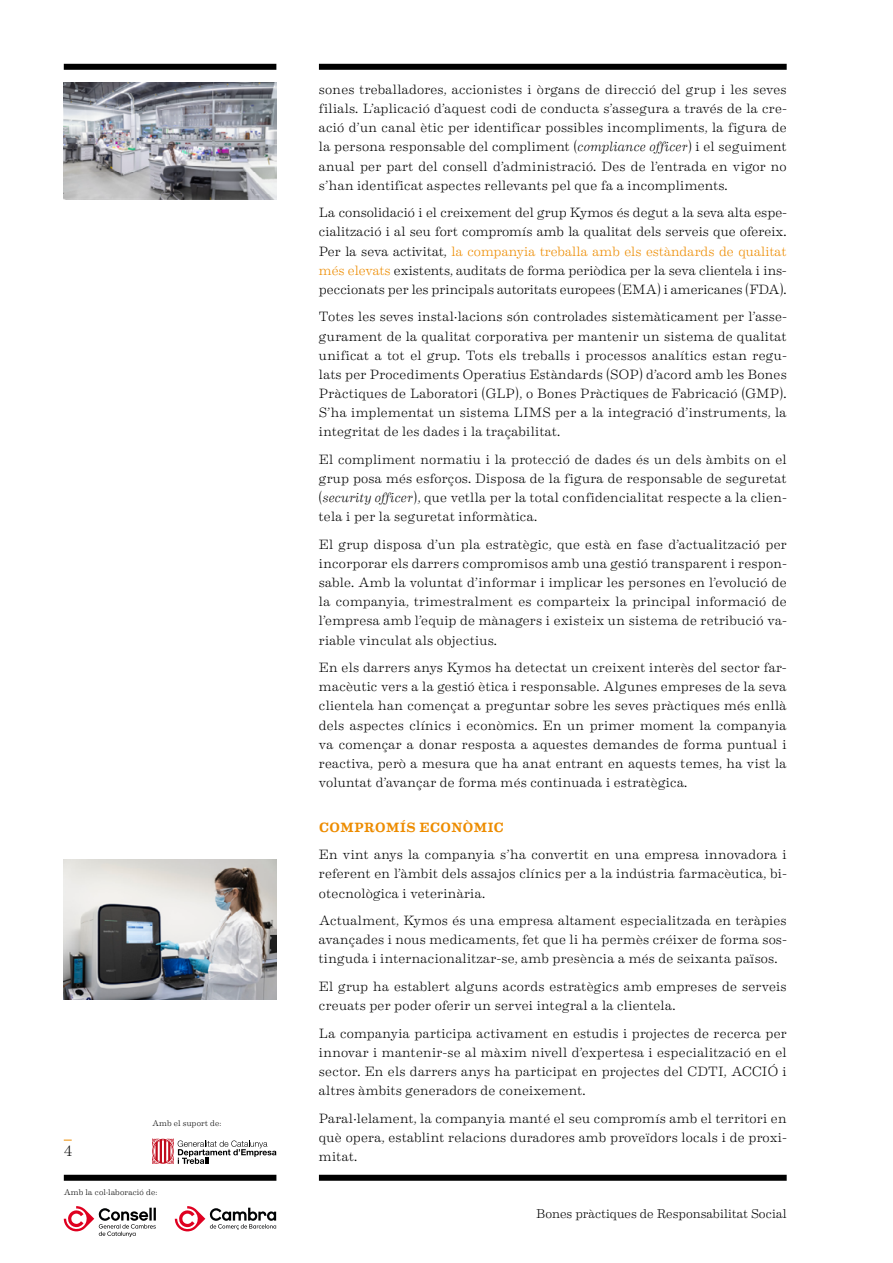
<style>
.page{position:relative;width:893px;height:1263px;background:#fff}
.page>*{position:absolute;margin:0;border:0;box-sizing:border-box;transform-origin:0 0}
.t1{font:300 15px "Eames Century Modern";color:#000}
.t2{font:300 13.5px/19.2px "Eames Century Modern";letter-spacing:.015em;color:#000;text-align:justify}
.t3{font:500 13.5px "Eames Century Modern";letter-spacing:.03em;color:#ed8c00}
.t4{font:300 12.75px "Eames Century Modern";color:#000}
.t5{font:300 8.25px "Eames Century Modern";letter-spacing:.01em;color:#000}
.s1{font-style:italic}
.s2{color:#ed8c00}
</style>
<div class="page">
<div style="left:319px;top:1175px;width:468px;height:6px;background:#000"></div>
<div style="left:64px;top:64px;width:212px;height:6px;background:#000"></div>
<div style="left:319px;top:64px;width:468px;height:6px;background:#000"></div>
<div style="left:64px;top:1175px;width:212px;height:6px;background:#000"></div>
<svg style="left:152px;top:1138px;width:124px;height:26px"></svg>
<svg style="left:64px;top:1206px;width:92px;height:31px"></svg>
<svg style="left:175px;top:1206px;width:101px;height:25px"></svg>
<img style="left:64px;top:83px;width:212px;height:117px">
<img style="left:64px;top:859px;width:212px;height:141px">
<p class="t1" style="left:64px;top:1138px;width:10px">4</p>
<p class="t5" style="left:152px;top:1117px;width:71px">Amb el suport de:</p>
<p class="t5" style="left:64px;top:1186px;width:95px">Amb la col·laboració de:</p>
<p class="t2" style="left:319px;top:79px;width:469px">sones treballadores, accionistes i òrgans de direcció del grup i les seves filials. L’aplicació d’aquest codi de conducta s’assegura a través de la cre&shy;ació d’un canal ètic per identificar possibles incompliments, la figura de la persona responsable del compliment (<span class="s1">compliance officer</span>) i el seguiment anual per part del consell d’administració. Des de l’entrada en vigor no s’han identificat aspectes rellevants pel que fa a incompliments.</p>
<p class="t2" style="left:319px;top:202px;width:469px">La consolidació i el creixement del grup Kymos és degut a la seva alta espe&shy;cialització i al seu fort compromís amb la qualitat dels serveis que ofereix.<br>Per la seva activitat, <span class="s2">la companyia treballa amb els estàndards de qualitat més elevats</span> existents, auditats de forma periòdica per la seva clientela i ins&shy;peccionats per les principals autoritats europees (EMA) i americanes (FDA).</p>
<p class="t2" style="left:319px;top:306px;width:469px">Totes les seves instal·lacions són controlades sistemàticament per l’asse&shy;gurament de la qualitat corporativa per mantenir un sistema de qualitat unificat a tot el grup. Tots els treballs i processos analítics estan regu&shy;lats per Procediments Operatius Estàndards (SOP) d’acord amb les Bones Pràctiques de Laboratori (GLP), o Bones Pràctiques de Fabricació (GMP).<br>S’ha implementat un sistema LIMS per a la integració d’instruments, la integritat de les dades i la traçabilitat.</p>
<p class="t2" style="left:319px;top:449px;width:469px">El compliment normatiu i la protecció de dades és un dels àmbits on el grup posa més esforços. Disposa de la figura de responsable de seguretat (<span class="s1">security officer</span>), que vetlla per la total confidencialitat respecte a la clien&shy;tela i per la seguretat informàtica.</p>
<p class="t2" style="left:319px;top:534px;width:469px">El grup disposa d’un pla estratègic, que està en fase d’actualització per incorporar els darrers compromisos amb una gestió transparent i respon&shy;sable. Amb la voluntat d’informar i implicar les persones en l’evolució de la companyia, trimestralment es comparteix la principal informació de l’empresa amb l’equip de mànagers i existeix un sistema de retribució va&shy;riable vinculat als objectius.</p>
<p class="t2" style="left:319px;top:657px;width:469px">En els darrers anys Kymos ha detectat un creixent interès del sector far&shy;macèutic vers a la gestió ètica i responsable. Algunes empreses de la seva clientela han començat a preguntar sobre les seves pràctiques més enllà dels aspectes clínics i econòmics. En un primer moment la companyia va començar a donar resposta a aquestes demandes de forma puntual i reactiva, però a mesura que ha anat entrant en aquests temes, ha vist la voluntat d’avançar de forma més continuada i estratègica.</p>
<p class="t3" style="left:319px;top:817px;width:186px">COMPROMÍS ECONÒMIC</p>
<p class="t2" style="left:319px;top:844px;width:469px">En vint anys la companyia s’ha convertit en una empresa innovadora i referent en l’àmbit dels assajos clínics per a la indústria farmacèutica, bi&shy;otecnològica i veterinària.</p>
<p class="t2" style="left:319px;top:910px;width:469px">Actualment, Kymos és una empresa altament especialitzada en teràpies avançades i nous medicaments, fet que li ha permès créixer de forma sos&shy;tinguda i internacionalitzar-se, amb presència a més de seixanta països.</p>
<p class="t2" style="left:319px;top:976px;width:469px">El grup ha establert alguns acords estratègics amb empreses de serveis creuats per poder oferir un servei integral a la clientela.</p>
<p class="t2" style="left:319px;top:1023px;width:469px">La companyia participa activament en estudis i projectes de recerca per innovar i mantenir-se al màxim nivell d’expertesa i especialització en el sector. En els darrers anys ha participat en projectes del CDTI, ACCIÓ i altres àmbits generadors de coneixement.</p>
<p class="t2" style="left:319px;top:1108px;width:469px">Paral·lelament, la companyia manté el seu compromís amb el territori en què opera, establint relacions duradores amb proveïdors locals i de proxi&shy;mitat.</p>
<p class="t4" style="left:536px;top:1204px;width:252px">Bones pràctiques de Responsabilitat Social</p>
</div>
